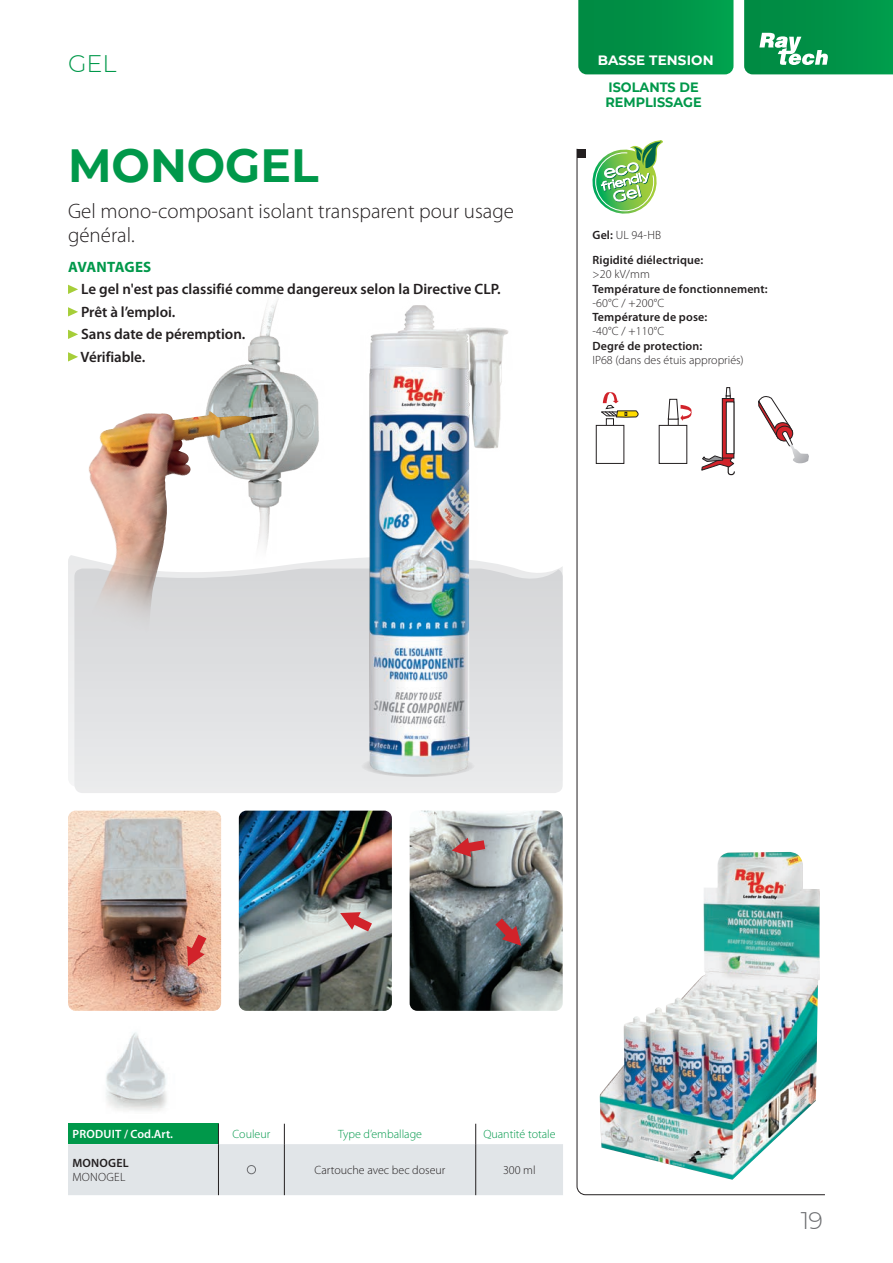
<style>
.page{position:relative;width:893px;height:1263px;background:#fff}
.page>*{position:absolute;margin:0;border:0;box-sizing:border-box;transform-origin:0 0}
.t1{font:700 46.5px "Montserrat";color:#00984a}
.t2{font:300 24px "Montserrat";color:#00984a}
.t3{font:300 24px "Montserrat";color:#6c6d70}
.t4{font:300 21px/24px "Myriad Pro";color:#231f20}
.t5{font:600 15px/22.5px "Myriad Pro";color:#231f20}
.t6{font:700 15px "Myriad Pro";letter-spacing:.01em;color:#00984a}
.t7{font:700 13.5px/15px "Montserrat";color:#00984a;scale:.95 1}
.t8{font:700 13.5px "Montserrat";letter-spacing:.01em;color:#fff}
.t9{font:300 12px "Myriad Pro";color:#231f20}
.t10{font:600 12px "Myriad Pro";letter-spacing:.01em;color:#231f20}
.t11{font:300 12px "Myriad Pro";color:#00984a}
.t12{font:600 12px "Myriad Pro";letter-spacing:.02em;color:#fff}
.t13{font:300 12px "Myriad Pro";letter-spacing:.02em;color:#231f20}
.s1{font-weight:600}
</style>
<div class="page">
<svg style="left:578px;top:0;width:155px;height:74px;background:#019348"></svg>
<svg style="left:577px;top:148px;width:248px;height:1047px"></svg>
<svg style="left:744px;top:0;width:149px;height:74px;background:#139a54"></svg>
<svg style="left:68px;top:285px;width:10px;height:9px"></svg>
<svg style="left:68px;top:307px;width:10px;height:9px"></svg>
<svg style="left:68px;top:330px;width:10px;height:9px"></svg>
<svg style="left:68px;top:352px;width:10px;height:9px"></svg>
<svg style="left:68px;top:1124px;width:495px;height:71px"></svg>
<div style="left:247px;top:1165px;width:9px;height:9px;border:1px solid #6c6d70;border-radius:50%"></div>
<img style="left:591px;top:140px;width:73px;height:75px">
<div style="left:596px;top:425px;width:28px;height:38px;background:#fff"></div>
<div style="left:596px;top:425px;width:28px;height:39px;border:1px solid #231f20"></div>
<svg style="left:600px;top:392px;width:42px;height:36px"></svg>
<svg style="left:670px;top:421px;width:7px;height:4px"></svg>
<div style="left:668px;top:418px;width:11px;height:16px;border:1px solid #231f20"></div>
<div style="left:659px;top:425px;width:28px;height:38px;background:#fff"></div>
<div style="left:659px;top:425px;width:28px;height:39px;border:1px solid #231f20"></div>
<svg style="left:667px;top:398px;width:25px;height:23px"></svg>
<svg style="left:701px;top:455px;width:35px;height:21px"></svg>
<svg style="left:724px;top:400px;width:8px;height:56px"></svg>
<div style="left:722px;top:398px;width:12px;height:60px;border:1px solid #231f20"></div>
<svg style="left:725px;top:387px;width:6px;height:15px"></svg>
<div style="left:726px;top:402px;width:8px;height:52px;background:#fff"></div>
<div style="left:726px;top:401px;width:8px;height:53px;border:1px solid #231f20"></div>
<svg style="left:757px;top:393px;width:52px;height:70px"></svg>
<svg style="left:74px;top:568px;width:489px;height:225px;background:#e2e3e5"></svg>
<img style="left:281px;top:305px;width:249px;height:506px">
<svg style="left:97px;top:1123px;width:90px;height:3px"></svg>
<img style="left:106px;top:1032px;width:61px;height:79px">
<img style="left:600px;top:852px;width:217px;height:328px">
<img style="left:206px;top:299px;width:135px;height:264px">
<img style="left:76px;top:411px;width:202px;height:250px">
<img style="left:410px;top:811px;width:153px;height:200px">
<img style="left:239px;top:811px;width:153px;height:200px">
<img style="left:68px;top:811px;width:153px;height:200px">
<svg style="left:187px;top:934px;width:19px;height:32px"></svg>
<svg style="left:340px;top:912px;width:32px;height:19px"></svg>
<svg style="left:452px;top:838px;width:33px;height:19px"></svg>
<svg style="left:495px;top:918px;width:26px;height:28px"></svg>
<h2 class="t2" style="left:68px;top:48px;width:50px">GEL</h2>
<h1 class="t1" style="left:68px;top:132px;width:252px">MONOGEL</h1>
<h3 class="t4" style="left:68px;top:199px;width:447px">Gel mono-composant isolant transparent pour usage général.</h3>
<p class="t6" style="left:68px;top:257px;width:85px">AVANTAGES</p>
<p class="t5" style="left:81px;top:277px;width:421px">Le gel n'est pas classifié comme dangereux selon la Directive CLP.<br>Prêt à l’emploi.<br>Sans date de péremption.<br>Vérifiable.</p>
<p class="t8" style="left:598px;top:51px;width:118px">BASSE TENSION</p>
<p class="t7" style="left:606px;top:79px;width:103px">ISOLANTS DE<br>REMPLISSAGE</p>
<p class="t9" style="left:592px;top:228px;width:70px"><span class="s1">Gel:</span> UL 94-HB</p>
<p class="t10" style="left:592px;top:252px;width:112px">Rigidité diélectrique:</p>
<p class="t9" style="left:592px;top:267px;width:59px">&gt;20 kV/mm</p>
<p class="t10" style="left:592px;top:281px;width:177px">Température de fonctionnement:</p>
<p class="t9" style="left:592px;top:296px;width:73px">-60°C / +200°C</p>
<p class="t10" style="left:592px;top:309px;width:116px">Température de pose:</p>
<p class="t9" style="left:592px;top:324px;width:73px">-40°C / +110°C</p>
<p class="t10" style="left:592px;top:338px;width:111px">Degré de protection:</p>
<p class="t9" style="left:592px;top:353px;width:153px">IP68 (dans des étuis appropriés)</p>
<p class="t12" style="left:72px;top:1127px;width:102px">PRODUIT / Cod.Art.</p>
<p class="t11" style="left:232px;top:1127px;width:39px">Couleur</p>
<p class="t11" style="left:338px;top:1127px;width:86px">Type d’emballage</p>
<p class="t11" style="left:483px;top:1127px;width:74px">Quantité totale</p>
<p class="t10" style="left:72px;top:1155px;width:58px">MONOGEL</p>
<p class="t13" style="left:72px;top:1170px;width:54px">MONOGEL</p>
<p class="t9" style="left:315px;top:1163px;width:132px">Cartouche avec bec doseur</p>
<p class="t9" style="left:503px;top:1163px;width:34px">300 ml</p>
<h2 class="t3" style="left:801px;top:1204px;width:24px">19</h2>
</div>
